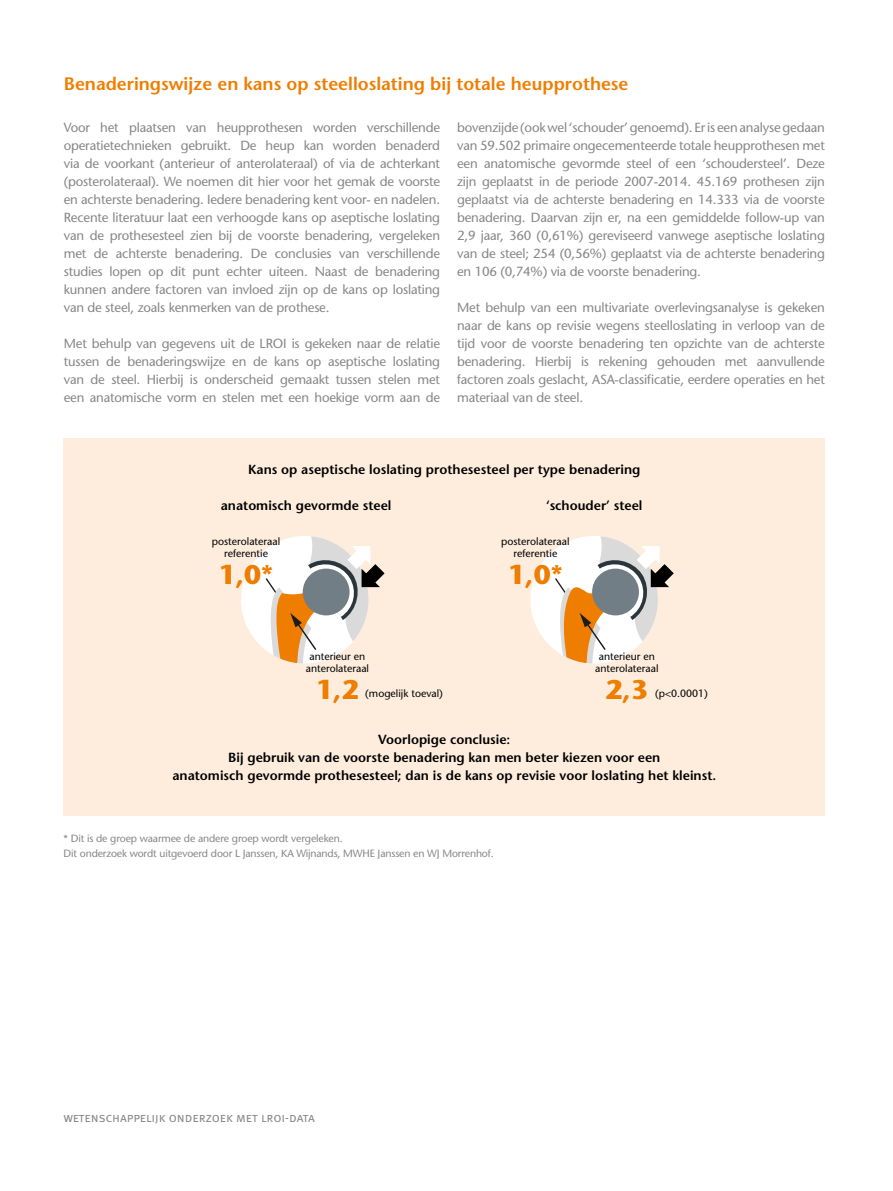
<style>
.page{position:relative;width:893px;height:1191px;background:#fff}
.page>*{position:absolute;margin:0;border:0;box-sizing:border-box;transform-origin:0 0}
.t1{font:700 27px "Stone Sans";color:#ef7d00}
.t2{font:600 18px "Stone Sans";color:#ef7d00}
.t3{font:13.2px/18px "Stone Sans";letter-spacing:-.015em;color:#878787;text-align:justify}
.t4{font:600 13.2px/18px "Stone Sans";color:#000;text-align:center}
.t5{font:13.2px "Meta Normal Caps";color:#878787}
.t6{font:10.5px/12px "Stone Sans";color:#000;text-align:center}
.t7{font:10.5px/15px "Stone Sans";letter-spacing:-.015em;color:#878787}
</style>
<div class="page">
<div style="left:64px;top:438px;width:761px;height:378px;background:#feeddd"></div>
<div style="left:241px;top:536px;width:128px;height:127px;background:#fff;border-radius:50%"></div>
<div style="left:530px;top:536px;width:128px;height:127px;background:#fff;border-radius:50%"></div>
<svg style="left:257px;top:536px;width:112px;height:127px"></svg>
<svg style="left:546px;top:536px;width:112px;height:127px"></svg>
<h2 class="t2" style="left:64px;top:72px;width:566px">Benaderingswijze en kans op steelloslating bij totale heupprothese</h2>
<p class="t3" style="left:64px;top:118px;width:378px">Voor het plaatsen van heupprothesen worden verschillende operatietechnieken gebruikt. De heup kan worden benaderd via de voorkant (anterieur of anterolateraal) of via de achterkant (posterolateraal). We noemen dit hier voor het gemak de voorste en achterste benadering. Iedere benadering kent voor- en nadelen.<br>Recente literatuur laat een verhoogde kans op aseptische loslating van de prothesesteel zien bij de voorste benadering, vergeleken met de achterste benadering. De conclusies van verschillende studies lopen op dit punt echter uiteen. Naast de benadering kunnen andere factoren van invloed zijn op de kans op loslating van de steel, zoals kenmerken van de prothese.</p>
<p class="t3" style="left:64px;top:334px;width:378px">Met behulp van gegevens uit de LROI is gekeken naar de relatie tussen de benaderingswijze en de kans op aseptische loslating van de steel. Hierbij is onderscheid gemaakt tussen stelen met een anatomische vorm en stelen met een hoekige vorm aan de</p>
<p class="t3" style="left:457px;top:118px;width:369px">bovenzijde (ook wel ‘schouder’ genoemd). Er is een analyse gedaan van 59.502 primaire ongecementeerde totale heupprothesen met een anatomische gevormde steel of een ‘schoudersteel’. Deze zijn geplaatst in de periode 2007-2014. 45.169 prothesen zijn geplaatst via de achterste benadering en 14.333 via de voorste benadering. Daarvan zijn er, na een gemiddelde follow-up van 2,9 jaar, 360 (0,61%) gereviseerd vanwege aseptische loslating van de steel; 254 (0,56%) geplaatst via de achterste benadering en 106 (0,74%) via de voorste benadering.</p>
<p class="t3" style="left:457px;top:298px;width:369px">Met behulp van een multivariate overlevingsanalyse is gekeken naar de kans op revisie wegens steelloslating in verloop van de tijd voor de voorste benadering ten opzichte van de achterste benadering. Hierbij is rekening gehouden met aanvullende factoren zoals geslacht, ASA-classificatie, eerdere operaties en het materiaal van de steel.</p>
<p class="t4" style="left:248px;top:460px;width:394px">Kans op aseptische loslating prothesesteel per type benadering</p>
<p class="t4" style="left:221px;top:496px;width:172px">anatomisch gevormde steel</p>
<p class="t4" style="left:546px;top:496px;width:98px">‘schouder’ steel</p>
<p class="t6" style="left:212px;top:535px;width:70px">posterolateraal referentie</p>
<h1 class="t1" style="left:219px;top:557px;width:56px">1,0*</h1>
<p class="t6" style="left:501px;top:535px;width:70px">posterolateraal referentie</p>
<h1 class="t1" style="left:508px;top:557px;width:56px">1,0*</h1>
<p class="t6" style="left:306px;top:650px;width:65px">anterieur en anterolateraal</p>
<h1 class="t1" style="left:316px;top:672px;width:44px">1,2</h1>
<p class="t6" style="left:595px;top:650px;width:65px">anterieur en anterolateraal</p>
<h1 class="t1" style="left:606px;top:672px;width:44px">2,3</h1>
<p class="t6" style="left:365px;top:687px;width:79px">(mogelijk toeval)</p>
<p class="t6" style="left:655px;top:687px;width:54px">(p&lt;0.0001)</p>
<p class="t4" style="left:172px;top:730px;width:545px">Voorlopige conclusie:<br>Bij gebruik van de voorste benadering kan men beter kiezen voor een<br>anatomisch gevormde prothesesteel; dan is de kans op revisie voor loslating het kleinst.</p>
<p class="t7" style="left:64px;top:831px;width:432px">* Dit is de groep waarmee de andere groep wordt vergeleken.<br>Dit onderzoek wordt uitgevoerd door L Janssen, KA Wijnands, MWHE Janssen en WJ Morrenhof.</p>
<p class="t5" style="left:64px;top:1109px;width:253px">wetenschappelijk onderzoek met lroi-data</p>
</div>
